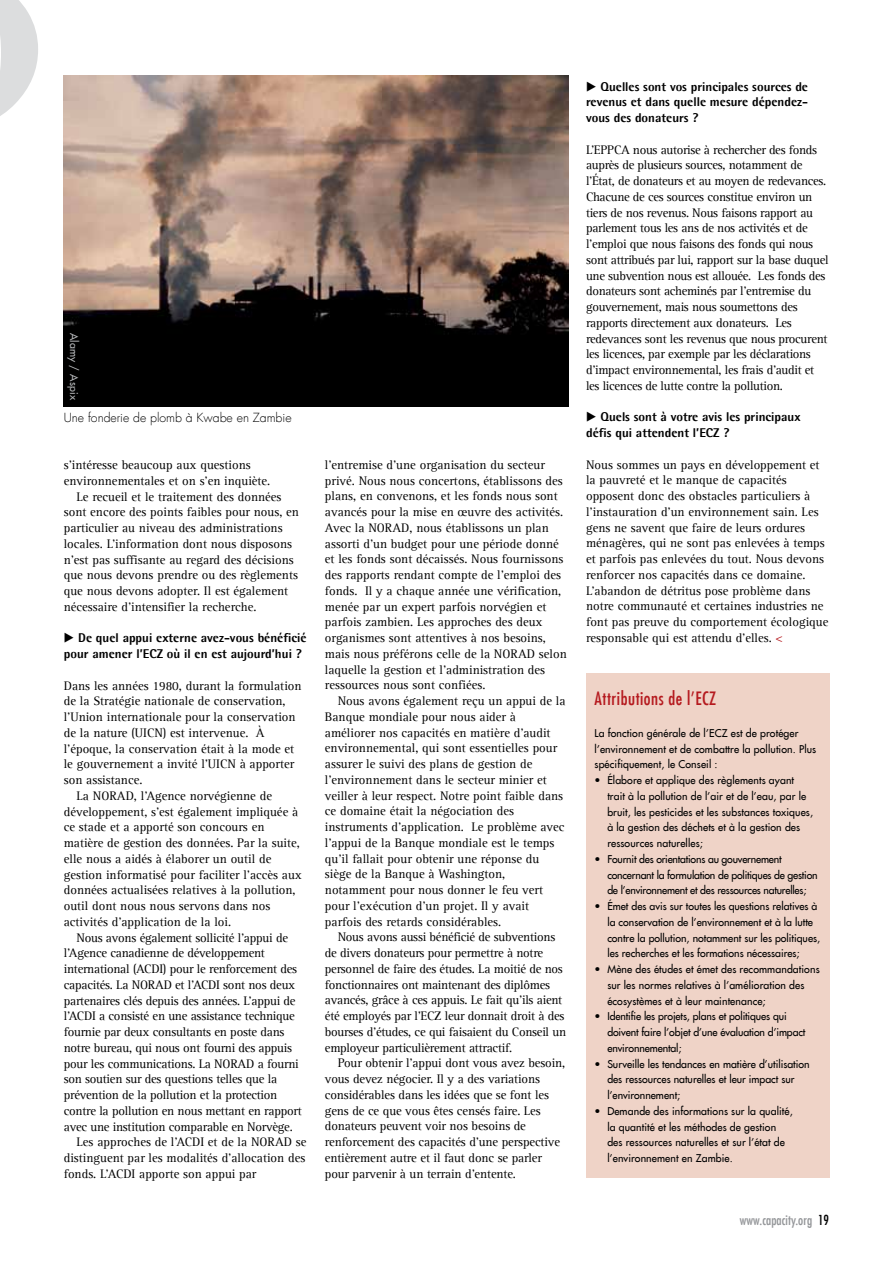
<style>
.page{position:relative;width:893px;height:1263px;background:#fff}
.page>*{position:absolute;margin:0;border:0;box-sizing:border-box;transform-origin:0 0}
.t1{font:condensed 18px "Futura LT";letter-spacing:.03em;color:#b5191e}
.t2{font:condensed 13.5px "Futura LT";letter-spacing:.005em;color:#939598}
.t3{font:12.75px/15.8px "Agfa Rotis Serif";color:#000}
.t4{font:12.75px/15.8px "Agfa Rotis Serif";letter-spacing:-.02em;color:#000}
.t5{font:12.75px/15.8px "Agfa Rotis Serif";letter-spacing:-.025em;color:#000}
.t6{font:800 12.75px/15.8px "Agfa Rotis Semisans";color:#000}
.t7{font:300 12.3px "Futura LT";color:#000}
.t8{font:10.5px/15.8px "Futura LT";letter-spacing:.01em;color:#000}
.t9{font:10.5px/15.8px "Futura LT";letter-spacing:-.02em;color:#000}
.t10{font:10.5px/15.8px "Futura LT";letter-spacing:-.01em;color:#000}
.t11{font:10.5px "Futura LT";letter-spacing:.01em;color:#b4b6b8}
.s1{color:#b5191e}
.s2{color:#000}
</style>
<div class="page">
<svg style="left:0;top:0;width:38px;height:116px"></svg>
<img style="left:64px;top:75px;width:504px;height:331px">
<div style="left:586px;top:674px;width:243px;height:504px;background:#efd3c7"></div>
<p class="t11" style="left:81px;top:333px;width:69px;rotate:90deg">Alamy / Aspix</p>
<p class="t7" style="left:64px;top:410px;width:229px">Une fonderie de plomb à Kwabe en Zambie</p>
<p class="t3" style="left:64px;top:457px;width:188px">s’intéresse beaucoup aux questions</p>
<p class="t3" style="left:64px;top:473px;width:208px">environnementales et on s’en inquiète.</p>
<p class="t3" style="left:77px;top:489px;width:206px">Le recueil et le traitement des données</p>
<p class="t3" style="left:64px;top:505px;width:237px">sont encore des points faibles pour nous, en</p>
<p class="t3" style="left:64px;top:520px;width:220px">particulier au niveau des administrations</p>
<p class="t3" style="left:64px;top:536px;width:230px">locales. L’information dont nous disposons</p>
<p class="t3" style="left:64px;top:552px;width:231px">n’est pas suffisante au regard des décisions</p>
<p class="t3" style="left:64px;top:568px;width:236px">que nous devons prendre ou des règlements</p>
<p class="t3" style="left:64px;top:583px;width:226px">que nous devons adopter. Il est également</p>
<p class="t3" style="left:64px;top:599px;width:194px">nécessaire d’intensifier la recherche.</p>
<p class="t6" style="left:64px;top:630px;width:244px">▶ De quel appui externe avez-vous bénéficié pour amener l’ECZ où il en est aujourd’hui ?</p>
<p class="t3" style="left:64px;top:678px;width:239px">Dans les années 1980, durant la formulation</p>
<p class="t3" style="left:64px;top:694px;width:223px">de la Stratégie nationale de conservation,</p>
<p class="t3" style="left:64px;top:709px;width:233px">l’Union internationale pour la conservation</p>
<p class="t3" style="left:64px;top:725px;width:202px">de la nature (UICN) est intervenue. À</p>
<p class="t3" style="left:64px;top:741px;width:232px">l’époque, la conservation était à la mode et</p>
<p class="t3" style="left:64px;top:757px;width:232px">le gouvernement a invité l’UICN à apporter</p>
<p class="t3" style="left:64px;top:772px;width:80px">son assistance.</p>
<p class="t3" style="left:77px;top:788px;width:197px">La NORAD, l’Agence norvégienne de</p>
<p class="t3" style="left:64px;top:804px;width:236px">développement, s’est également impliquée à</p>
<p class="t3" style="left:64px;top:819px;width:202px">ce stade et a apporté son concours en</p>
<p class="t3" style="left:64px;top:835px;width:238px">matière de gestion des données. Par la suite,</p>
<p class="t3" style="left:64px;top:851px;width:209px">elle nous a aidés à élaborer un outil de</p>
<p class="t3" style="left:64px;top:867px;width:240px">gestion informatisé pour faciliter l’accès aux</p>
<p class="t3" style="left:64px;top:882px;width:233px">données actualisées relatives à la pollution,</p>
<p class="t3" style="left:64px;top:898px;width:208px">outil dont nous nous servons dans nos</p>
<p class="t3" style="left:64px;top:914px;width:169px">activités d’application de la loi.</p>
<p class="t4" style="left:77px;top:930px;width:213px">Nous avons également sollicité l’appui de</p>
<p class="t4" style="left:64px;top:945px;width:203px">l’Agence canadienne de développement</p>
<p class="t4" style="left:64px;top:961px;width:235px">international (ACDI) pour le renforcement des</p>
<p class="t4" style="left:64px;top:977px;width:233px">capacités. La NORAD et l’ACDI sont nos deux</p>
<p class="t4" style="left:64px;top:993px;width:233px">partenaires clés depuis des années. L’appui de</p>
<p class="t4" style="left:64px;top:1008px;width:233px">l’ACDI a consisté en une assistance technique</p>
<p class="t4" style="left:64px;top:1024px;width:222px">fournie par deux consultants en poste dans</p>
<p class="t4" style="left:64px;top:1040px;width:230px">notre bureau, qui nous ont fourni des appuis</p>
<p class="t4" style="left:64px;top:1056px;width:236px">pour les communications. La NORAD a fourni</p>
<p class="t4" style="left:64px;top:1071px;width:215px">son soutien sur des questions telles que la</p>
<p class="t4" style="left:64px;top:1087px;width:215px">prévention de la pollution et la protection</p>
<p class="t4" style="left:64px;top:1103px;width:239px">contre la pollution en nous mettant en rapport</p>
<p class="t4" style="left:64px;top:1119px;width:230px">avec une institution comparable en Norvège.</p>
<p class="t3" style="left:77px;top:1134px;width:232px">Les approches de l’ACDI et de la NORAD se</p>
<p class="t3" style="left:64px;top:1150px;width:243px">distinguent par les modalités d’allocation des</p>
<p class="t3" style="left:64px;top:1166px;width:194px">fonds. L’ACDI apporte son appui par</p>
<p class="t3" style="left:325px;top:457px;width:243px">l’entremise d’une organisation du secteur privé. Nous nous concertons, établissons des plans, en convenons, et les fonds nous sont avancés pour la mise en œuvre des activités.<br>Avec la NORAD, nous établissons un plan assorti d’un budget pour une période donné et les fonds sont décaissés. Nous fournissons des rapports rendant compte de l’emploi des fonds. Il y a chaque année une vérification, menée par un expert parfois norvégien et parfois zambien. Les approches des deux organismes sont attentives à nos besoins, mais nous préférons celle de la NORAD selon laquelle la gestion et l’administration des ressources nous sont confiées.</p>
<p class="t3" style="left:325px;top:693px;width:242px;text-indent:13px">Nous avons également reçu un appui de la Banque mondiale pour nous aider à améliorer nos capacités en matière d’audit environnemental, qui sont essentielles pour assurer le suivi des plans de gestion de l’environnement dans le secteur minier et veiller à leur respect. Notre point faible dans ce domaine était la négociation des instruments d’application. Le problème avec l’appui de la Banque mondiale est le temps qu’il fallait pour obtenir une réponse du siège de la Banque à Washington, notamment pour nous donner le feu vert pour l’exécution d’un projet. Il y avait parfois des retards considérables.</p>
<p class="t4" style="left:325px;top:930px;width:243px;text-indent:13px">Nous avons aussi bénéficié de subventions de divers donateurs pour permettre à notre personnel de faire des études. La moitié de nos fonctionnaires ont maintenant des diplômes avancés, grâce à ces appuis. Le fait qu’ils aient été employés par l’ECZ leur donnait droit à des bourses d’études, ce qui faisaient du Conseil un employeur particulièrement attractif.</p>
<p class="t3" style="left:325px;top:1056px;width:242px;text-indent:13px">Pour obtenir l’appui dont vous avez besoin, vous devez négocier. Il y a des variations considérables dans les idées que se font les gens de ce que vous êtes censés faire. Les donateurs peuvent voir nos besoins de renforcement des capacités d’une perspective entièrement autre et il faut donc se parler pour parvenir à un terrain d’entente.</p>
<p class="t6" style="left:586px;top:78px;width:224px;text-align:justify">▶ Quelles sont vos principales sources de revenus et dans quelle mesure dépendez&shy;vous des donateurs ?</p>
<p class="t5" style="left:586px;top:142px;width:244px">L’EPPCA nous autorise à rechercher des fonds auprès de plusieurs sources, notamment de l’État, de donateurs et au moyen de redevances.<br>Chacune de ces sources constitue environ un tiers de nos revenus. Nous faisons rapport au parlement tous les ans de nos activités et de l’emploi que nous faisons des fonds qui nous sont attribués par lui, rapport sur la base duquel une subvention nous est allouée. Les fonds des donateurs sont acheminés par l’entremise du gouvernement, mais nous soumettons des rapports directement aux donateurs. Les redevances sont les revenus que nous procurent les licences, par exemple par les déclarations d’impact environnemental, les frais d’audit et les licences de lutte contre la pollution.</p>
<p class="t6" style="left:586px;top:409px;width:216px">▶ Quels sont à votre avis les principaux défis qui attendent l’ECZ ?</p>
<p class="t3" style="left:586px;top:457px;width:244px">Nous sommes un pays en développement et la pauvreté et le manque de capacités opposent donc des obstacles particuliers à l’instauration d’un environnement sain. Les gens ne savent que faire de leurs ordures ménagères, qui ne sont pas enlevées à temps et parfois pas enlevées du tout. Nous devons renforcer nos capacités dans ce domaine.<br>L’abandon de détritus pose problème dans notre communauté et certaines industries ne font pas preuve du comportement écologique responsable qui est attendu d’elles. <span class="s1">&lt;</span></p>
<h1 class="t1" style="left:595px;top:688px;width:123px">Attributions de l’ECZ</h1>
<p class="t8" style="left:595px;top:725px;width:223px">La fonction générale de l’ECZ est de protéger l’environnement et de combattre la pollution. Plus spécifiquement, le Conseil :</p>
<p class="t8" style="left:607px;top:772px;width:207px;text-indent:-13px">• Élabore et applique des règlements ayant trait à la pollution de l’air et de l’eau, par le bruit, les pesticides et les substances toxiques, à la gestion des déchets et à la gestion des ressources naturelles;</p>
<p class="t9" style="left:607px;top:851px;width:212px;text-indent:-13px">• Fournit des orientations au gouvernement concernant la formulation de politiques de gestion de l’environnement et des ressources naturelles;</p>
<p class="t8" style="left:607px;top:898px;width:214px;text-indent:-13px">• Émet des avis sur toutes les questions relatives à la conservation de l’environnement et à la lutte contre la pollution, notamment sur les politiques, les recherches et les formations nécessaires;</p>
<p class="t8" style="left:607px;top:961px;width:214px;text-indent:-13px">• Mène des études et émet des recommandations sur les normes relatives à l’amélioration des écosystèmes et à leur maintenance;</p>
<p class="t10" style="left:607px;top:1008px;width:200px;text-indent:-13px">• Identifie les projets, plans et politiques qui doivent faire l’objet d’une évaluation d’impact environnemental;</p>
<p class="t8" style="left:607px;top:1056px;width:204px;text-indent:-13px">• Surveille les tendances en matière d’utilisation des ressources naturelles et leur impact sur l’environnement;</p>
<p class="t8" style="left:607px;top:1103px;width:187px;text-indent:-13px">• Demande des informations sur la qualité, la quantité et les méthodes de gestion des ressources naturelles et sur l’état de l’environnement en Zambie.</p>
<p class="t2" style="left:740px;top:1212px;width:91px">www.capacity.org <span class="s2">19</span></p>
</div>
